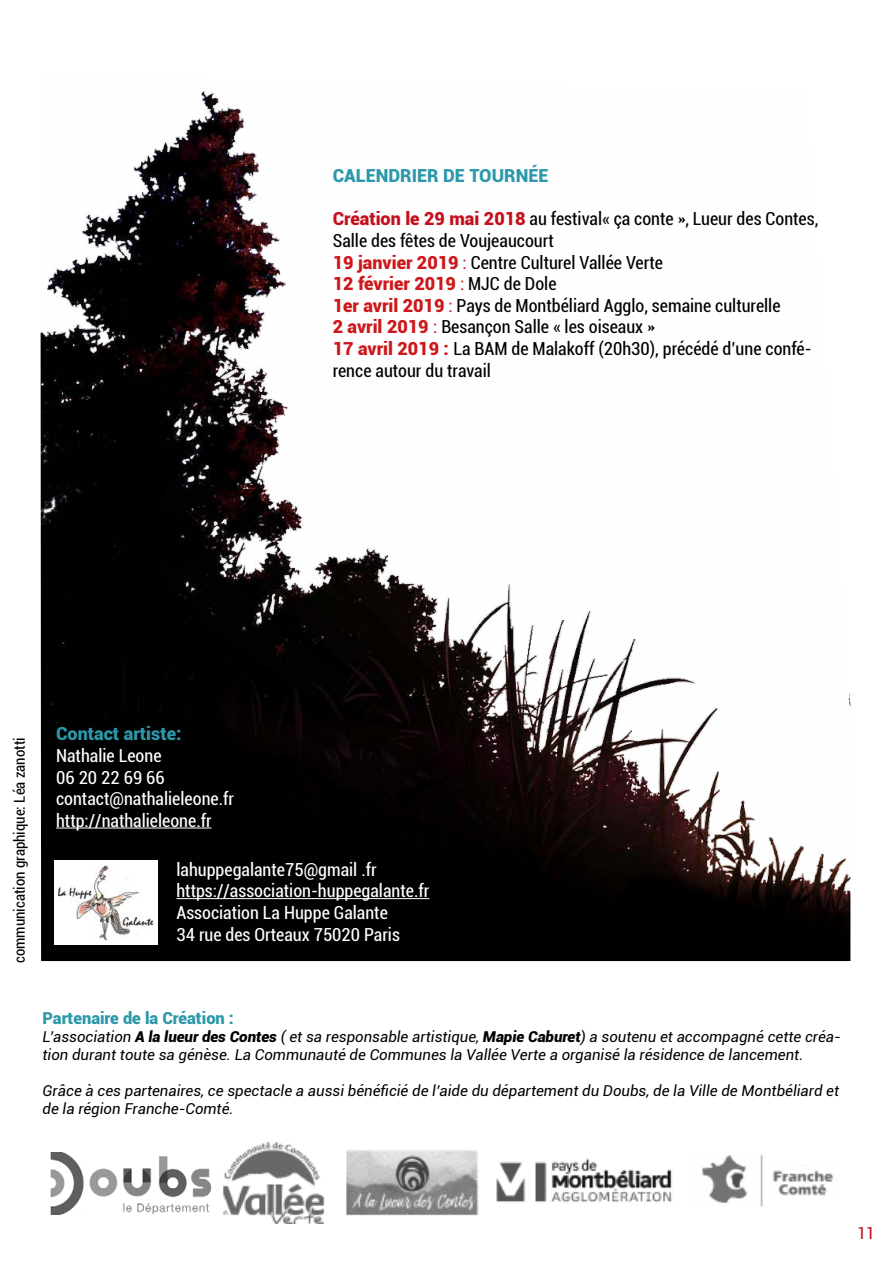
<style>
.page{position:relative;width:893px;height:1263px;background:#fff}
.page>*{position:absolute;margin:0;border:0;box-sizing:border-box;transform-origin:0 0}
.t1{font:condensed 18px/21.6px "Roboto";color:#000}
.t2{font:condensed 18px/21.6px "Roboto";color:#fff}
.t3{font:900 18px "Roboto";color:#2c98a9}
.t4{font:900 16.5px "Roboto";color:#2c98a9}
.t5{font:condensed 16.5px "Roboto";color:#c60f1c}
.t6{font:italic 15px/18px "Roboto";color:#000}
.t7{font:condensed 15px "Roboto";color:#000}
.s1{font-weight:900;font-stretch:normal;color:#c60f1c}
.s2{font-weight:900;font-stretch:normal;color:#cd171a}
.s3{color:#cd171a}
.s4{font-weight:900}
</style>
<div class="page">
<img style="left:40px;top:91px;width:810px;height:870px">
<hr style="left:56px;top:827px;width:156px;height:1px;background:#fff">
<img style="left:50px;top:1143px;width:784px;height:81px">
<hr style="left:176px;top:898px;width:253px;height:1px;background:#fff">
<img style="left:54px;top:860px;width:103px;height:85px">
<img style="left:50px;top:1152px;width:166px;height:62px">
<p class="t3" style="left:333px;top:163px;width:217px">CALENDRIER DE TOURNÉE</p>
<p class="t1" style="left:333px;top:208px;width:487px"><span class="s1">Création le 29 mai 2018</span> au festival« ça conte », Lueur des Contes, Salle des fêtes de Voujeaucourt<br><span class="s2">19 janvier 2019</span> <span class="s3">:</span> Centre Culturel Vallée Verte<br><span class="s2">12 février 2019</span> <span class="s3">:</span> MJC de Dole<br><span class="s2">1er avril 2019</span> <span class="s3">:</span> Pays de Montbéliard Agglo, semaine culturelle<br><span class="s2">2 avril 2019</span> <span class="s3">:</span> Besançon Salle « les oiseaux »<br><span class="s2">17 avril 2019 :</span> La BAM de Malakoff (20h30), précédé d’une confé&shy;rence autour du travail</p>
<p class="t7" style="left:9px;top:963px;width:227px;rotate:-90deg">communication graphique: Léa zanotti</p>
<p class="t3" style="left:56px;top:721px;width:127px">Contact artiste:</p>
<p class="t2" style="left:56px;top:744px;width:179px">Nathalie Leone<br>06 20 22 69 66 contact@nathalieleone.fr http://nathalieleone.fr</p>
<p class="t2" style="left:176px;top:858px;width:254px">lahuppegalante75@gmail .fr https://association-huppegalante.fr<br>Association La Huppe Galante<br>34 rue des Orteaux 75020 Paris</p>
<p class="t4" style="left:43px;top:1007px;width:193px">Partenaire de la Création :</p>
<p class="t6" style="left:43px;top:1027px;width:800px">L’association <span class="s4">A la lueur des Contes</span> ( et sa responsable artistique, <span class="s4">Mapie Caburet</span>) a soutenu et accompagné cette créa&shy;tion durant toute sa génèse. La Communauté de Communes la Vallée Verte a organisé la résidence de lancement.</p>
<p class="t6" style="left:43px;top:1081px;width:798px">Grâce à ces partenaires, ce spectacle a aussi bénéficié de l’aide du département du Doubs, de la Ville de Montbéliard et de la région Franche-Comté.</p>
<p class="t5" style="left:857px;top:1222px;width:19px">11</p>
</div>
